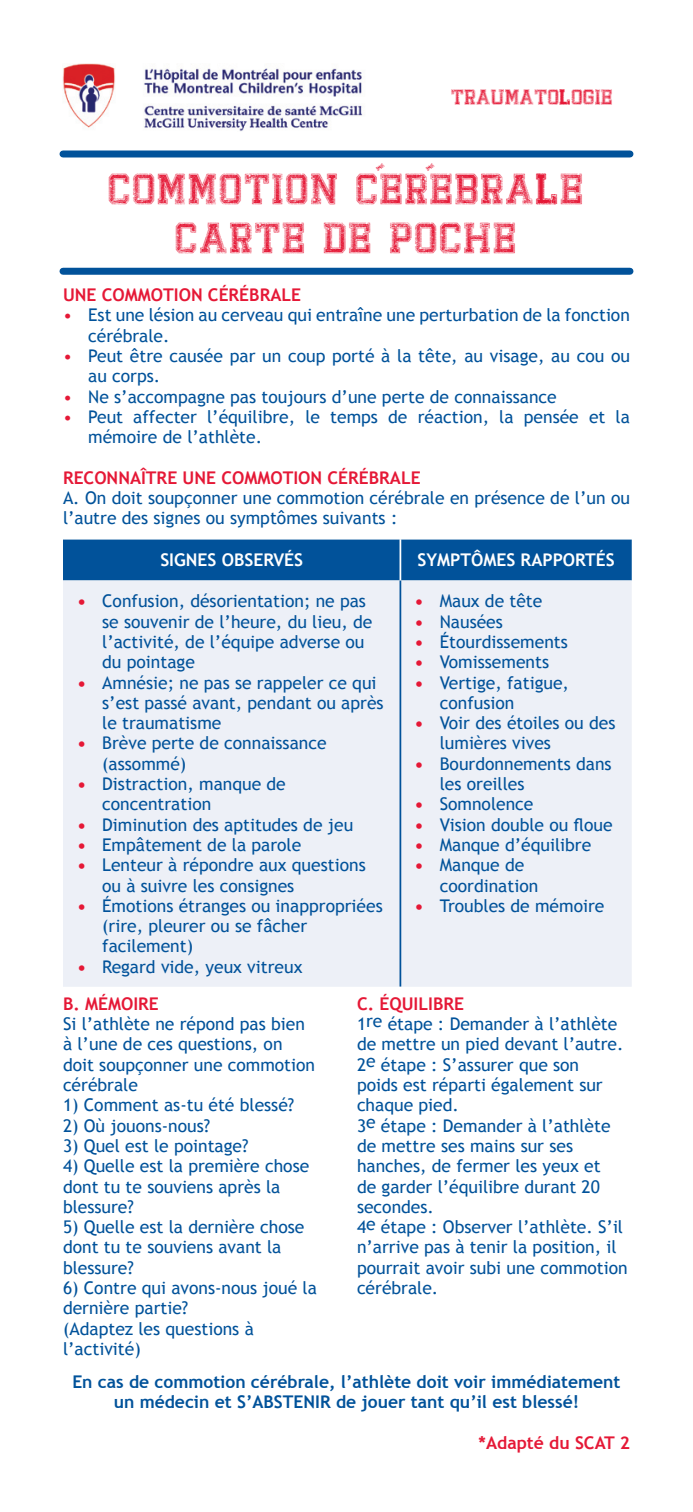
<style>
.page{position:relative;width:693px;height:1512px;background:#fff}
.page>*{position:absolute;margin:0;border:0;box-sizing:border-box;transform-origin:0 0}
.black_text{font:45.5px "Bandung Hardcore GP";letter-spacing:.05em;color:#e51836}
.subtitles{font:22.75px "Bandung Hardcore GP";letter-spacing:.025em;color:#e51836}
.black_text-2{font:17.5px/20.3px "Trebuchet MS";color:#01529a}
.bullets2{font:17.5px/20.3px "Trebuchet MS";color:#01529a}
.small_panels_BULLETS{font:17.5px/20.3px "Trebuchet MS";color:#01529a}
.black_text-3{font:700 17.5px/20.3px "Trebuchet MS";color:#01529a;text-align:center}
.black_text-4{font:700 17.5px "Trebuchet MS";color:#e51836}
.bold_white_titles{font:700 17.5px "Trebuchet MS";color:#fff}
.s1{color:#e51836}
.s2{font-weight:700;color:#e51836}
</style>
<div class="page">
<img style="left:63px;top:63px;width:300px;height:68px">
<div style="left:63px;top:150px;width:567px;height:8px;background:#01529a"></div>
<div style="left:63px;top:268px;width:567px;height:7px;background:#01529a"></div>
<div style="left:63px;top:540px;width:569px;height:40px;background:#01529a"></div>
<div style="left:63px;top:580px;width:569px;height:407px;background:#edf0f7"></div>
<hr style="left:400px;top:580px;width:1px;height:407px;background:#01529a">
<hr style="left:400px;top:539px;width:1px;height:41px;background:#fff">
<svg style="left:376px;top:163px;width:9px;height:8px"></svg>
<svg style="left:426px;top:163px;width:8px;height:8px"></svg>
<p class="subtitles" style="left:452px;top:86px;width:163px">TRAUMATOLOGIE</p>
<p class="black_text" style="left:109px;top:167px;width:476px">COMMOTION CEREBRALE</p>
<p class="black_text" style="left:176px;top:216px;width:342px">CARTE DE POCHE</p>
<p class="black_text-4" style="left:63px;top:284px;width:198px">Une commotion cérébrale</p>
<p class="small_panels_BULLETS" style="left:88px;top:305px;width:543px;text-indent:-25px"><span class="s1">•</span> Est une lésion au cerveau qui entraîne une perturbation de la fonction cérébrale.</p>
<p class="small_panels_BULLETS" style="left:88px;top:346px;width:543px;text-indent:-25px"><span class="s1">•</span> Peut être causée par un coup porté à la tête, au visage, au cou ou au corps.</p>
<p class="small_panels_BULLETS" style="left:63px;top:387px;width:495px"><span class="s1">•</span> Ne s’accompagne pas toujours d’une perte de connaissance</p>
<p class="small_panels_BULLETS" style="left:88px;top:407px;width:543px;text-indent:-25px"><span class="s1">•</span> Peut affecter l’équilibre, le temps de réaction, la pensée et la mémoire de l’athlète.</p>
<p class="black_text-4" style="left:63px;top:467px;width:33px">RECONN</p>
<p class="black_text-4" style="left:130px;top:467px;width:174px">AÎTRE UN E COMMOTION</p>
<p class="black_text-4" style="left:328px;top:467px;width:95px">CÉRÉBRALE</p>
<p class="black_text-2" style="left:63px;top:488px;width:568px">A. On doit soupçonner une commotion cérébrale en présence de l’un ou l’autre des signes ou symptômes suivants :</p>
<p class="bold_white_titles" style="left:160px;top:549px;width:144px">Signes observés</p>
<p class="bold_white_titles" style="left:417px;top:549px;width:12px">Sym</p>
<p class="bold_white_titles" style="left:450px;top:549px;width:166px">ptômes rapportés</p>
<p class="bullets2" style="left:102px;top:591px;width:272px;text-indent:-25px"><span class="s2">•</span> Confusion, désorientation; ne pas se souvenir de l’heure, du lieu, de l’activité, de l’équipe adverse ou du pointage</p>
<p class="bullets2" style="left:102px;top:672px;width:283px;text-indent:-25px"><span class="s2">•</span> Amnésie; ne pas se rappeler ce qui s’est passé avant, pendant ou après le traumatisme</p>
<p class="bullets2" style="left:102px;top:733px;width:226px;text-indent:-25px"><span class="s2">•</span> Brève perte de connaissance (assommé)</p>
<p class="bullets2" style="left:102px;top:774px;width:185px;text-indent:-25px"><span class="s2">•</span> Distraction, manque de concentration</p>
<p class="bullets2" style="left:77px;top:815px;width:278px"><span class="s2">•</span> Diminution des aptitudes de jeu</p>
<p class="bullets2" style="left:77px;top:835px;width:226px"><span class="s2">•</span> Empâtement de la parole</p>
<p class="bullets2" style="left:102px;top:855px;width:265px;text-indent:-25px"><span class="s2">•</span> Lenteur à répondre aux questions ou à suivre les consignes</p>
<p class="bullets2" style="left:102px;top:896px;width:282px;text-indent:-25px"><span class="s2">•</span> Émotions étranges ou inappropriées (rire, pleurer ou se fâcher facilement)</p>
<p class="bullets2" style="left:77px;top:957px;width:227px"><span class="s2">•</span> Regard vide, yeux vitreux</p>
<p class="bullets2" style="left:415px;top:591px;width:129px"><span class="s2">•</span> Maux de tête</p>
<p class="bullets2" style="left:415px;top:612px;width:90px"><span class="s2">•</span> Nausées</p>
<p class="bullets2" style="left:415px;top:632px;width:155px"><span class="s2">•</span> Étourdissements</p>
<p class="bullets2" style="left:415px;top:652px;width:136px"><span class="s2">•</span> Vomissements</p>
<p class="bullets2" style="left:440px;top:672px;width:131px;text-indent:-25px"><span class="s2">•</span> Vertige, fatigue, confusion</p>
<p class="bullets2" style="left:440px;top:713px;width:177px;text-indent:-25px"><span class="s2">•</span> Voir des étoiles ou des lumières vives</p>
<p class="bullets2" style="left:440px;top:754px;width:173px;text-indent:-25px"><span class="s2">•</span> Bourdonnements dans les oreilles</p>
<p class="bullets2" style="left:415px;top:794px;width:120px"><span class="s2">•</span> Somnolence</p>
<p class="bullets2" style="left:415px;top:815px;width:200px"><span class="s2">•</span> Vision double ou floue</p>
<p class="bullets2" style="left:415px;top:835px;width:178px"><span class="s2">•</span> Manque d’équilibre</p>
<p class="bullets2" style="left:440px;top:855px;width:100px;text-indent:-25px"><span class="s2">•</span> Manque de coordination</p>
<p class="bullets2" style="left:415px;top:896px;width:191px"><span class="s2">•</span> Troubles de mémoire</p>
<p class="black_text-4" style="left:63px;top:993px;width:97px">B. MÉMOI RE</p>
<p class="black_text-2" style="left:63px;top:1014px;width:254px">Si l’athlète ne répond pas bien à l’une de ces questions, on doit soupçonner une commotion cérébrale</p>
<p class="black_text-2" style="left:63px;top:1095px;width:233px">1) Comment as-tu été blessé?</p>
<p class="black_text-2" style="left:63px;top:1116px;width:149px">2) Où jouons-nous?</p>
<p class="black_text-2" style="left:63px;top:1136px;width:187px">3) Quel est le pointage?</p>
<p class="black_text-2" style="left:63px;top:1156px;width:248px">4) Quelle est la première chose dont tu te souviens après la blessure?</p>
<p class="black_text-2" style="left:63px;top:1217px;width:243px">5) Quelle est la dernière chose dont tu te souviens avant la blessure?</p>
<p class="black_text-2" style="left:63px;top:1278px;width:255px">6) Contre qui avons-nous joué la dernière partie?</p>
<p class="black_text-2" style="left:63px;top:1319px;width:192px">(Adaptez les questions à l’activité)</p>
<p class="black_text-4" style="left:357px;top:993px;width:109px">C. ÉQUI LIBRE</p>
<p class="black_text-2" style="left:357px;top:1014px;width:268px">1re étape : Demander à l’athlète de mettre un pied devant l’autre.</p>
<p class="black_text-2" style="left:357px;top:1055px;width:247px">2e étape : S’assurer que son poids est réparti également sur chaque pied.</p>
<p class="black_text-2" style="left:357px;top:1116px;width:255px">3e étape : Demander à l’athlète de mettre ses mains sur ses hanches, de fermer les yeux et de garder l’équilibre durant 20 secondes.</p>
<p class="black_text-2" style="left:357px;top:1217px;width:272px">4e étape : Observer l’athlète. S’il n’arrive pas à tenir la position, il pourrait avoir subi une commotion cérébrale.</p>
<p class="black_text-3" style="left:72px;top:1372px;width:550px">En cas de commotion cérébrale, l’athlète doit voir immédiatement un médecin et S’ABSTENI R de jouer tant qu’il est blessé!</p>
<p class="black_text-4" style="left:479px;top:1432px;width:153px">*Adapté du SCAT 2</p>
</div>
